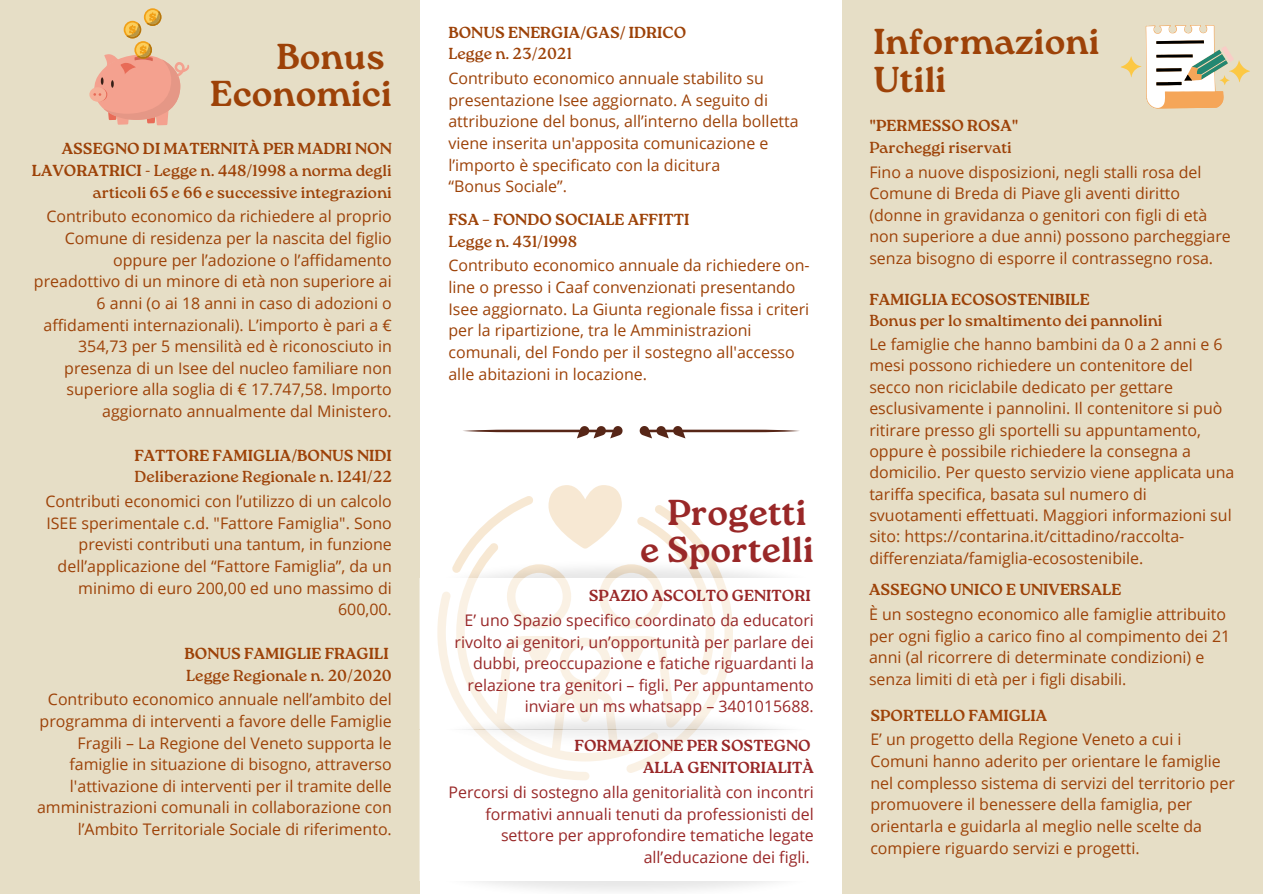
<style>
.page{position:relative;width:1263px;height:894px;background:#fff}
.page>*{position:absolute;margin:0;border:0;box-sizing:border-box;transform-origin:0 0}
.t1{font:700 36px "Roca One";color:#9d4208}
.t2{font:700 36px "Roca One";color:#992828}
.t3{font:15.9px/21.6px "Open Sans";color:#9d4208}
.t4{font:15.9px/21.6px "Open Sans";color:#992828;text-align:right}
.t5{font:15.9px/21.6px "Roca One";color:#9d4208;text-align:right}
.t6{font:700 15.9px "Roca One";color:#9d4208}
.t7{font:700 15.9px "Roca One";color:#992828}
.s1{font-weight:700}
</style>
<div class="page">
<div style="left:0;top:0;width:1263px;height:893px;background:#e6dec6"></div>
<div style="left:421px;top:0;width:421px;height:893px;background:#fff"></div>
<svg style="left:472px;top:485px;width:227px;height:53px"></svg>
<svg style="left:463px;top:426px;width:337px;height:12px"></svg>
<img style="left:420px;top:538px;width:356px;height:40px">
<svg style="left:419px;top:578px;width:314px;height:112px"></svg>
<img style="left:419px;top:880px;width:357px;height:13px">
<img style="left:419px;top:690px;width:371px;height:40px">
<div style="left:419px;top:730px;width:413px;height:150px;background:#fff"></div>
<svg style="left:89px;top:87px;width:17px;height:15px"></svg>
<svg style="left:144px;top:8px;width:17px;height:18px"></svg>
<svg style="left:93px;top:11px;width:96px;height:114px"></svg>
<svg style="left:1121px;top:25px;width:129px;height:83px"></svg>
<p class="t1" style="left:276px;top:35px;width:110px">Bonus</p>
<p class="t1" style="left:210px;top:72px;width:183px">Economici</p>
<p class="t5" style="left:32px;top:138px;width:362px"><span class="s1">ASSEGNO DI MATERNITÀ PER MADRI NON<br>LAVORATRICI -</span> Legge n. 448/1998 a norma degli articoli 65 e 66 e successive integrazioni</p>
<p class="t3" style="left:34px;top:205px;width:359px;text-align:right">Contributo economico da richiedere al proprio Comune di residenza per la nascita del figlio oppure per l’adozione o l’affidamento preadottivo di un minore di età non superiore ai 6 anni (o ai 18 anni in caso di adozioni o affidamenti internazionali). L’importo è pari a € 354,73 per 5 mensilità ed è riconosciuto in presenza di un Isee del nucleo familiare non superiore alla soglia di € 17.747,58. Importo aggiornato annualmente dal Ministero.</p>
<p class="t6" style="left:134px;top:445px;width:259px">FATTORE FAMIGLIA/BONUS NIDI</p>
<p class="t5" style="left:135px;top:466px;width:259px">Deliberazione Regionale n. 1241/22</p>
<p class="t3" style="left:45px;top:490px;width:348px;text-align:right">Contributi economici con l’utilizzo di un calcolo ISEE sperimentale c.d. "Fattore Famiglia". Sono previsti contributi una tantum, in funzione dell’applicazione del “Fattore Famiglia”, da un minimo di euro 200,00 ed uno massimo di 600,00.</p>
<p class="t6" style="left:184px;top:644px;width:206px">BONUS FAMIGLIE FRAGILI</p>
<p class="t5" style="left:186px;top:664px;width:207px">Legge Regionale n. 20/2020</p>
<p class="t3" style="left:37px;top:688px;width:356px;text-align:right">Contributo economico annuale nell’ambito del programma di interventi a favore delle Famiglie Fragili – La Regione del Veneto supporta le famiglie in situazione di bisogno, attraverso l'attivazione di interventi per il tramite delle amministrazioni comunali in collaborazione con l’Ambito Territoriale Sociale di riferimento.</p>
<p class="t6" style="left:448px;top:23px;width:239px">BONUS ENERGIA/GAS/ IDRICO</p>
<p class="t5" style="left:448px;top:43px;width:125px">Legge n. 23/2021</p>
<p class="t3" style="left:448px;top:67px;width:352px">Contributo economico annuale stabilito su presentazione Isee aggiornato. A seguito di attribuzione del bonus, all’interno della bolletta viene inserita un'apposita comunicazione e l’importo è specificato con la dicitura</p>
<p class="t3" style="left:448px;top:175px;width:120px">“Bonus Sociale”.</p>
<p class="t6" style="left:448px;top:210px;width:242px">FSA – FONDO SOCIALE AFFITTI</p>
<p class="t5" style="left:448px;top:230px;width:130px">Legge n. 431/1998</p>
<p class="t3" style="left:448px;top:254px;width:363px">Contributo economico annuale da richiedere on&shy;line o presso i Caaf convenzionati presentando Isee aggiornato. La Giunta regionale fissa i criteri per la ripartizione, tra le Amministrazioni comunali, del Fondo per il sostegno all'accesso alle abitazioni in locazione.</p>
<p class="t2" style="left:667px;top:491px;width:141px">Progetti</p>
<p class="t2" style="left:640px;top:528px;width:175px">e Sportelli</p>
<p class="t7" style="left:589px;top:586px;width:223px">SPAZIO ASCOLTO GENITORI</p>
<p class="t4" style="left:454px;top:608px;width:361px">E’ uno Spazio specifico coordinato da educatori rivolto ai genitori, un’opportunità per parlare dei dubbi, preoccupazione e fatiche riguardanti la relazione tra genitori – figli. Per appuntamento inviare un ms whatsapp – 3401015688.</p>
<p class="t7" style="left:575px;top:736px;width:238px">FORMAZIONE PER SOSTEGNO</p>
<p class="t7" style="left:643px;top:758px;width:172px">ALLA GENITORIALITÀ</p>
<p class="t4" style="left:449px;top:780px;width:367px">Percorsi di sostegno alla genitorialità con incontri formativi annuali tenuti da professionisti del settore per approfondire tematiche legate all’educazione dei figli.</p>
<p class="t1" style="left:873px;top:21px;width:227px">Informazioni</p>
<p class="t1" style="left:873px;top:58px;width:74px">Utili</p>
<p class="t6" style="left:869px;top:116px;width:151px">"PERMESSO ROSA"</p>
<p class="t5" style="left:869px;top:136px;width:144px">Parcheggi riservati</p>
<p class="t3" style="left:869px;top:161px;width:363px">Fino a nuove disposizioni, negli stalli rosa del Comune di Breda di Piave gli aventi diritto (donne in gravidanza o genitori con figli di età non superiore a due anni) possono parcheggiare senza bisogno di esporre il contrassegno rosa.</p>
<p class="t6" style="left:869px;top:290px;width:222px">FAMIGLIA ECOSOSTENIBILE</p>
<p class="t5" style="left:869px;top:310px;width:295px">Bonus per lo smaltimento dei pannolini</p>
<p class="t3" style="left:869px;top:333px;width:367px">Le famiglie che hanno bambini da 0 a 2 anni e 6 mesi possono richiedere un contenitore del secco non riciclabile dedicato per gettare esclusivamente i pannolini. Il contenitore si può ritirare presso gli sportelli su appuntamento, oppure è possibile richiedere la consegna a domicilio. Per questo servizio viene applicata una tariffa specifica, basata sul numero di svuotamenti effettuati. Maggiori informazioni sul sito: https://contarina.it/cittadino/raccolta&shy;differenziata/famiglia-ecosostenibile.</p>
<p class="t6" style="left:869px;top:580px;width:254px">ASSEGNO UNICO E UNIVERSALE</p>
<p class="t3" style="left:869px;top:603px;width:363px">È un sostegno economico alle famiglie attribuito per ogni figlio a carico fino al compimento dei 21 anni (al ricorrere di determinate condizioni) e senza limiti di età per i figli disabili.</p>
<p class="t6" style="left:870px;top:705px;width:178px">SPORTELLO FAMIGLIA</p>
<p class="t3" style="left:870px;top:728px;width:366px">E’ un progetto della Regione Veneto a cui i Comuni hanno aderito per orientare le famiglie nel complesso sistema di servizi del territorio per promuovere il benessere della famiglia, per orientarla e guidarla al meglio nelle scelte da compiere riguardo servizi e progetti.</p>
</div>
